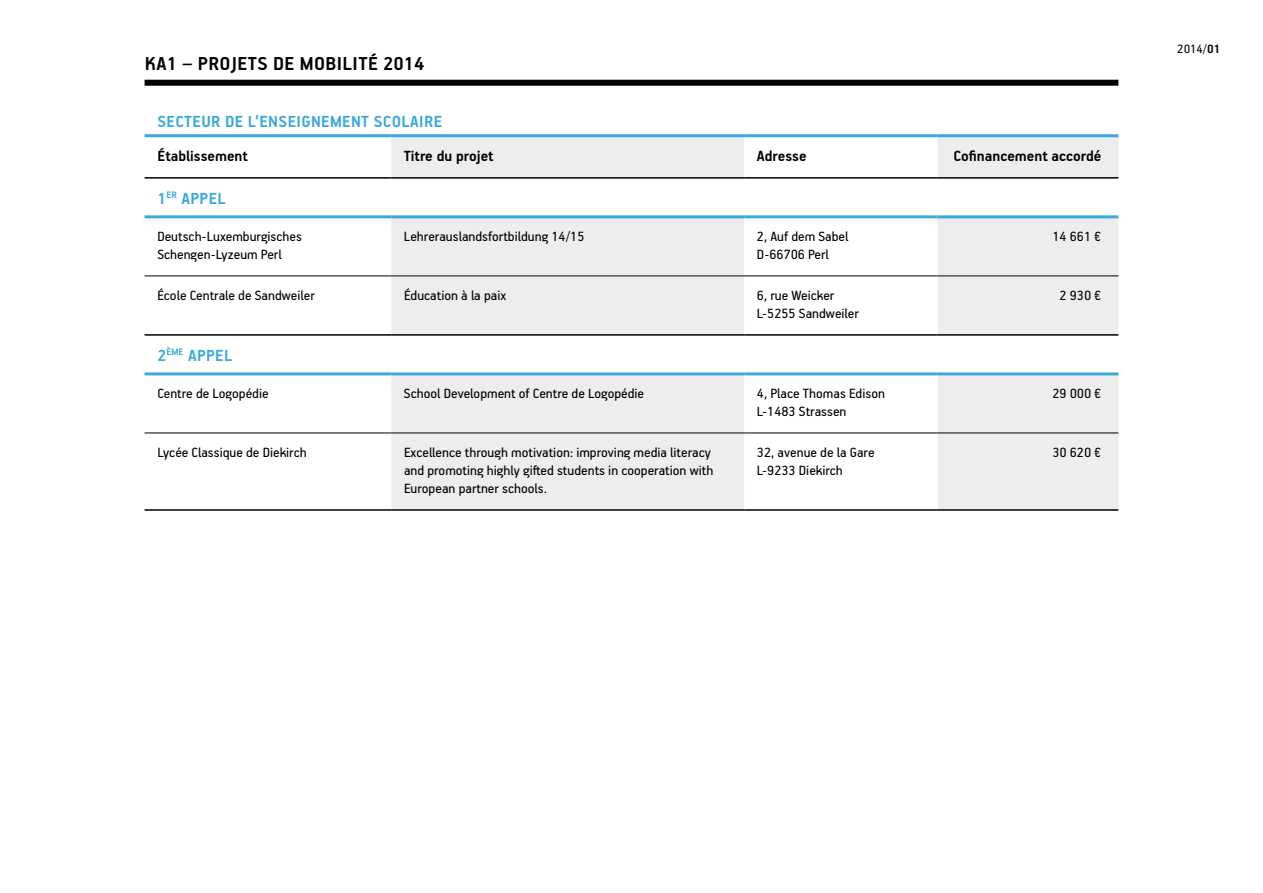
<style>
.page{position:relative;width:1263px;height:893px;background:#fff}
.page>*{position:absolute;margin:0;border:0;box-sizing:border-box;transform-origin:0 0}
.t1{font:700 21px "PF Handbook Pro";letter-spacing:.02em;color:#000}
.t2{font:700 18px "PF Handbook Pro";letter-spacing:.02em;color:#3aa9dc}
.t3{font:700 16.5px "PF Handbook Pro";color:#000}
.t4{font:15px/18px "PF Handbook Pro";color:#000}
.t5{font:13.5px "PF Handbook Pro";color:#000}
.s1{font-weight:700}
</style>
<div class="page">
<svg style="left:391px;top:137px;width:353px;height:372px;fill:#ededed"></svg>
<svg style="left:744px;top:137px;width:194px;height:296px"></svg>
<svg style="left:938px;top:137px;width:180px;height:372px;fill:#ededed"></svg>
<hr style="left:145px;top:275px;width:246px;height:1px;background:#000">
<hr style="left:391px;top:275px;width:353px;height:1px;background:#000">
<hr style="left:744px;top:275px;width:194px;height:1px;background:#000">
<hr style="left:938px;top:275px;width:180px;height:1px;background:#000">
<hr style="left:145px;top:177px;width:246px;height:2px;background:#000">
<hr style="left:391px;top:177px;width:353px;height:2px;background:#000">
<hr style="left:744px;top:177px;width:194px;height:2px;background:#000">
<hr style="left:938px;top:177px;width:180px;height:2px;background:#000">
<hr style="left:145px;top:334px;width:246px;height:2px;background:#000">
<hr style="left:391px;top:334px;width:353px;height:2px;background:#000">
<hr style="left:744px;top:334px;width:194px;height:2px;background:#000">
<hr style="left:938px;top:334px;width:180px;height:2px;background:#000">
<hr style="left:145px;top:509px;width:246px;height:2px;background:#000">
<hr style="left:391px;top:509px;width:353px;height:2px;background:#000">
<hr style="left:744px;top:509px;width:194px;height:2px;background:#000">
<hr style="left:938px;top:509px;width:180px;height:2px;background:#000">
<hr style="left:145px;top:134px;width:246px;height:3px;background:#3aa9dc">
<hr style="left:391px;top:134px;width:353px;height:3px;background:#3aa9dc">
<hr style="left:744px;top:134px;width:194px;height:3px;background:#3aa9dc">
<hr style="left:938px;top:134px;width:180px;height:3px;background:#3aa9dc">
<hr style="left:145px;top:215px;width:246px;height:3px;background:#3aa9dc">
<hr style="left:391px;top:215px;width:353px;height:3px;background:#3aa9dc">
<hr style="left:744px;top:215px;width:194px;height:3px;background:#3aa9dc">
<hr style="left:938px;top:215px;width:180px;height:3px;background:#3aa9dc">
<hr style="left:145px;top:372px;width:246px;height:3px;background:#3aa9dc">
<hr style="left:391px;top:372px;width:353px;height:3px;background:#3aa9dc">
<hr style="left:744px;top:372px;width:194px;height:3px;background:#3aa9dc">
<hr style="left:938px;top:372px;width:180px;height:3px;background:#3aa9dc">
<hr style="left:145px;top:433px;width:246px;height:1px;background:#000">
<hr style="left:391px;top:433px;width:353px;height:1px;background:#000">
<hr style="left:744px;top:433px;width:194px;height:1px;background:#000">
<hr style="left:938px;top:433px;width:180px;height:1px;background:#000">
<div style="left:145px;top:80px;width:973px;height:6px;background:#000"></div>
<h1 class="t1" style="left:145px;top:51px;width:281px">KA1 – PROJETS DE MOBILITÉ 2014</h1>
<p class="t2" style="left:158px;top:111px;width:286px">SECTEUR DE L’ENSEIGNEMENT SCOLAIRE</p>
<p class="t3" style="left:157px;top:146px;width:92px">Établissement</p>
<p class="t3" style="left:404px;top:146px;width:91px">Titre du projet</p>
<p class="t3" style="left:757px;top:146px;width:51px">Adresse</p>
<p class="t3" style="left:953px;top:146px;width:149px">Cofinancement accordé</p>
<p class="t2" style="left:157px;top:188px;width:70px">1<sup>ER</sup> APPEL</p>
<p class="t4" style="left:157px;top:227px;width:146px">Deutsch-Luxemburgisches<br>Schengen-Lyzeum Perl</p>
<p class="t4" style="left:404px;top:227px;width:182px">Lehrerauslandsfortbildung 14/15</p>
<p class="t4" style="left:757px;top:227px;width:93px">2, Auf dem Sabel<br>D-66706 Perl</p>
<p class="t4" style="left:1052px;top:227px;width:51px">14 661 €</p>
<p class="t4" style="left:157px;top:286px;width:159px">École Centrale de Sandweiler</p>
<p class="t4" style="left:404px;top:286px;width:104px">Éducation à la paix</p>
<p class="t4" style="left:757px;top:286px;width:103px">6, rue Weicker<br>L-5255 Sandweiler</p>
<p class="t4" style="left:1059px;top:286px;width:43px">2 930 €</p>
<p class="t2" style="left:157px;top:345px;width:76px">2<sup>ÈME</sup> APPEL</p>
<p class="t4" style="left:157px;top:384px;width:113px">Centre de Logopédie</p>
<p class="t4" style="left:404px;top:384px;width:242px">School Development of Centre de Logopédie</p>
<p class="t4" style="left:757px;top:384px;width:130px">4, Place Thomas Edison<br>L-1483 Strassen</p>
<p class="t4" style="left:1052px;top:384px;width:51px">29 000 €</p>
<p class="t4" style="left:157px;top:443px;width:151px">Lycée Classique de Diekirch</p>
<p class="t4" style="left:404px;top:443px;width:311px">Excellence through motivation: improving media literacy and promoting highly gifted students in cooperation with<br>European partner schools.</p>
<p class="t4" style="left:757px;top:443px;width:119px">32, avenue de la Gare<br>L-9233 Diekirch</p>
<p class="t4" style="left:1052px;top:443px;width:51px">30 620 €</p>
<p class="t5" style="left:1177px;top:40px;width:45px">2014/<span class="s1">01</span></p>
</div>
